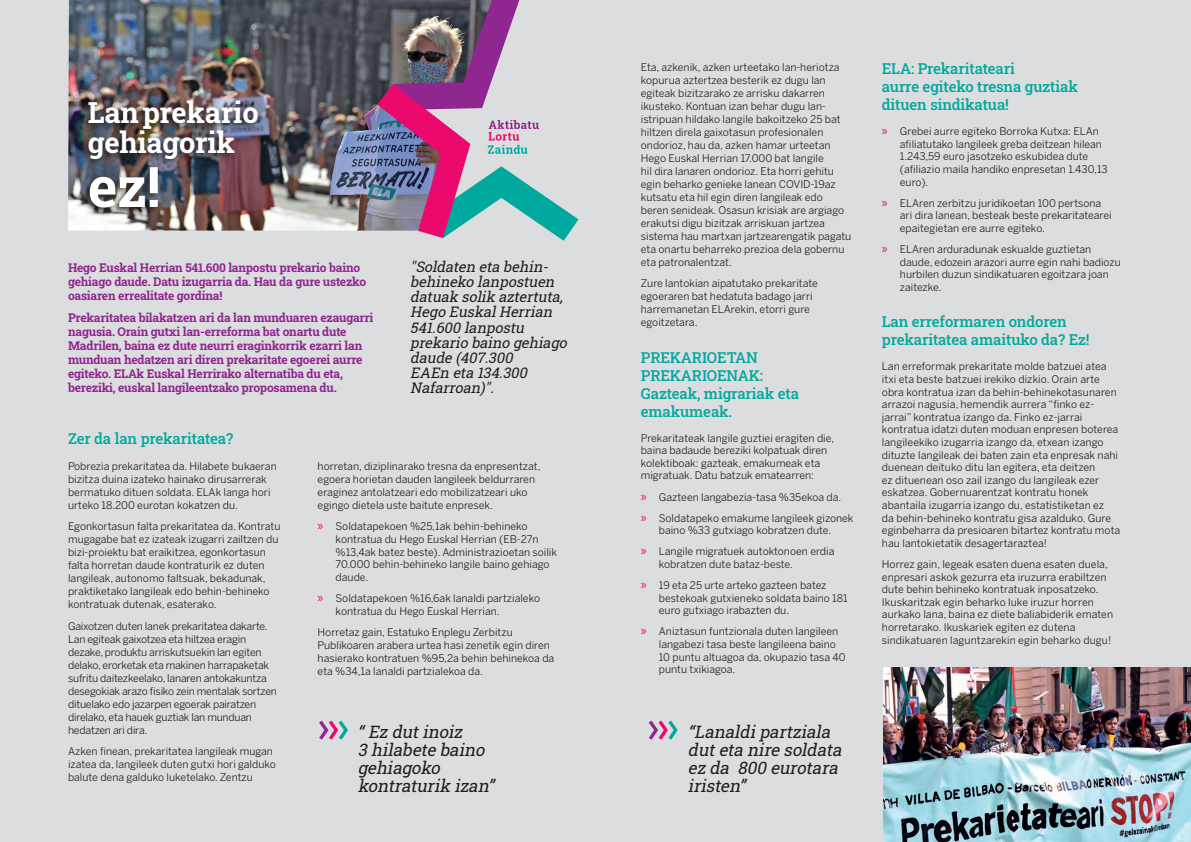
<style>
.page{position:relative;width:1191px;height:842px;background:#dcdddf}
.page>*{position:absolute;margin:0;border:0;box-sizing:border-box;transform-origin:0 0}
.t1{font:700 56px "Roboto Slab";color:#fff}
.t2{font:700 28.9px "Roboto Slab";letter-spacing:-.01em;color:#fff}
.t3{font:italic 17px/18px "Roboto Slab";color:#231f20}
.t4{font:500 15px/18px "Roboto Slab";letter-spacing:-.01em;color:#00a99d}
.t5{font:italic 14.5px/15.2px "Roboto Slab";color:#231f20}
.t6{font:700 12px/14px "Roboto Slab";letter-spacing:-.02em;color:#90268f}
.t7{font:10.5px/12.6px "Benton Sans";color:#231f20}
.t8{font:10.5px/13px "Benton Sans";letter-spacing:-.02em;color:#231f20}
.s1{font-family:"Myriad Pro";font-size:14px;color:#ec096d}
</style>
<div class="page">
<img style="left:883px;top:667px;width:308px;height:175px">
<svg style="left:319px;top:721px;width:29px;height:19px"></svg>
<svg style="left:648px;top:721px;width:30px;height:19px"></svg>
<img style="left:68px;top:0;width:309px;height:231px">
<img style="left:377px;top:0;width:201px;height:241px">
<img style="left:80px;top:98px;width:181px;height:118px">
<p class="t2" style="left:88px;top:93px;width:172px">Lan prekario</p>
<p class="t2" style="left:88px;top:122px;width:149px">gehiagorik</p>
<p class="t1" style="left:88px;top:148px;width:74px">ez!</p>
<p class="t6" style="left:68px;top:260px;width:300px">Hego Euskal Herrian 541.600 lanpostu prekario baino gehiago daude. Datu izugarria da. Hau da gure ustezko oasiaren errealitate gordina!</p>
<p class="t6" style="left:68px;top:310px;width:307px">Prekaritatea bilakatzen ari da lan munduaren ezaugarri nagusia. Orain gutxi lan-erreforma bat onartu dute Madrilen, baina ez dute neurri eraginkorrik ezarri lan munduan hedatzen ari diren prekaritate egoerei aurre egiteko. ELAk Euskal Herrirako alternatiba du eta, bereziki, euskal langileentzako proposamena du.</p>
<p class="t5" style="left:410px;top:259px;width:162px">"Soldaten eta behin&shy;behineko lanpostuen datuak solik aztertuta,<br>Hego EuskalHerrian<br>541.600 lanpostu prekario baino gehiago daude (407.300<br>EAEn eta 134.300<br>Nafarroan)".</p>
<p class="t4" style="left:68px;top:429px;width:167px">Zer da lan prekaritatea?</p>
<p class="t7" style="left:68px;top:459px;width:210px;line-height:13px">Pobrezia prekaritatea da. Hilabete bukaeran bizitza duina izateko hainako dirusarrerak bermatuko dituen soldata. ELAk langa hori urteko 18.200 eurotan kokatzen du.</p>
<p class="t7" style="left:68px;top:520px;width:214px;line-height:13px">Egonkortasun falta prekaritatea da. Kontratu mugagabe bat ez izateak izugarri zailtzen du bizi-proiektu bat eraikitzea, egonkortasun falta horretan daude kontraturik ez duten langileak, autonomo faltsuak, bekadunak, praktiketako langileak edo behin-behineko kontratuak dutenak, esaterako.</p>
<p class="t8" style="left:68px;top:619px;width:210px">Gaixotzen duten lanek prekaritatea dakarte.<br>Lan egiteak gaixotzea eta hiltzea eragin dezake, produktu arriskutsuekin lan egiten delako, erorketak eta makinen harrapaketak sufritu daitezkeelako, lanaren antokakuntza desegokiak arazo fisiko zein mentalak sortzen dituelako edo jazarpen egoerak pairatzen direlako, eta hauek guztiak lan munduan hedatzen ari dira.</p>
<p class="t7" style="left:68px;top:745px;width:209px;line-height:13px">Azken finean, prekaritatea langileak mugan izatea da, langileek duten gutxi hori galduko balute dena galduko luketelako. Zentzu</p>
<p class="t7" style="left:318px;top:460px;width:224px;line-height:13px">horretan, diziplinarako tresna da enpresentzat, egoera horietan dauden langileek beldurraren eraginez antolatzeari edo mobilizatzeari uko egingo dietela uste baitute enpresek.</p>
<p class="t7" style="left:336px;top:520px;width:223px;text-indent:-18px"><span class="s1">»</span> Soldatapekoen %25,1ak behin-behineko kontratua du Hego Euskal Herrian (EB-27n %13,4ak batez beste). Administrazioetan soilik 70.000 behin-behineko langile baino gehiago daude.</p>
<p class="t7" style="left:336px;top:592px;width:206px;line-height:13px;text-indent:-18px"><span class="s1">»</span> Soldatapekoen %16,6ak lanaldi partzialeko kontratua du Hego Euskal Herrian.</p>
<p class="t7" style="left:318px;top:626px;width:238px;line-height:13px">Horretaz gain, Estatuko Enplegu Zerbitzu Publikoaren arabera urtea hasi zenetik egin diren hasierako kontratuen %95,2a behin behinekoa da eta %34,1a lanaldi partzialekoa da.</p>
<p class="t3" style="left:358px;top:723px;width:142px">“Ez dutinoiz<br>3 hilabete baino gehiagoko kontraturik izan”</p>
<p class="t7" style="left:641px;top:60px;width:212px;line-height:13px">Eta, azkenik, azken urteetako lan-heriotza kopurua aztertzea besterik ez dugu lan egiteak bizitzarako ze arrisku dakarren ikusteko. Kontuan izan behar dugu lan&shy;istripuan hildako langile bakoitzeko 25 bat hiltzen direla gaixotasun profesionalen ondorioz, hau da, azken hamar urteetan Hego Euskal Herrian 17.000 bat langile<br>hil dira lanaren ondorioz. Eta horri gehitu egin beharko genieke lanean COVID-19az kutsatu eta hil egin diren langileak edo beren senideak. Osasun krisiak are argiago erakutsi digu bizitzak arriskuan jartzea sistema hau martxan jartzearengatik pagatu eta onartu beharreko prezioa dela gobernu eta patronalentzat.</p>
<p class="t7" style="left:641px;top:277px;width:178px;line-height:13px">Zure lantokian aipatutako prekaritate egoeraren bat hedatuta badago jarri harremanetan ELArekin, etorri gure egoitzetara.</p>
<p class="t4" style="left:641px;top:348px;width:160px">PREKARIOETAN<br>PREKARIOENAK:<br>Gazteak, migrariak eta emakumeak.</p>
<p class="t7" style="left:641px;top:431px;width:195px">Prekaritateak langile guztiei eragiten die, baina badaude bereziki kolpatuak diren kolektiboak: gazteak, emakumeak eta migratuak. Datu batzuk ematearren:</p>
<p class="t7" style="left:641px;top:490px;width:202px"><span class="s1">»</span> Gazteen langabezia-tasa %35ekoa da.</p>
<p class="t7" style="left:641px;top:511px;width:214px;text-align:center"><span class="s1">»</span> Soldatapeko emakume langileek gizonek baino %33 gutxiago kobratzen dute.</p>
<p class="t7" style="left:659px;top:545px;width:177px;text-indent:-18px"><span class="s1">»</span> Langile migratuek autoktonoen erdia kobratzen dute bataz-beste.</p>
<p class="t7" style="left:659px;top:579px;width:190px;text-indent:-18px"><span class="s1">»</span> 19 eta 25 urte arteko gazteen batez bestekoak gutxieneko soldata baino 181 euro gutxiago irabazten du.</p>
<p class="t7" style="left:659px;top:625px;width:188px;text-indent:-18px"><span class="s1">»</span> Aniztasun funtzionala duten langileen langabezi tasa beste langileena baino 10 puntu altuagoa da, okupazio tasa 40 puntu txikiagoa.</p>
<p class="t3" style="left:688px;top:722px;width:159px">“Lanaldipartziala duteta nire soldata ez da 800 eurotara iristen”</p>
<p class="t4" style="left:882px;top:59px;width:198px">ELA: Prekaritateari<br>aurre egiteko tresna guztiak dituen sindikatua!</p>
<p class="t7" style="left:900px;top:125px;width:209px;text-indent:-18px"><span class="s1">»</span> Grebei aurre egiteko Borroka Kutxa: ELAn afiliatutako langileek greba deitzean hilean 1.243,59 euro jasotzeko eskubidea dute (afiliazio maila handiko enpresetan 1.430,13 euro).</p>
<p class="t7" style="left:900px;top:197px;width:213px;text-indent:-18px"><span class="s1">»</span> ELAren zerbitzu juridikoetan 100 pertsona ari dira lanean, besteak beste prekaritatearei epaitegietan ere aurre egiteko.</p>
<p class="t7" style="left:900px;top:243px;width:222px;text-indent:-18px"><span class="s1">»</span> ELAren arduradunak eskualde guztietan daude, edozein arazori aurre egin nahi badiozu hurbilen duzun sindikatuaren egoitzara joan zaitezke.</p>
<p class="t4" style="left:882px;top:313px;width:209px">Lan erreformaren ondoren prekaritatea amaituko da? Ez!</p>
<p class="t7" style="left:882px;top:360px;width:240px">Lan erreformak prekaritate molde batzuei atea itxi eta beste batzuei irekiko dizkio. Orain arte obra kontratua izan da behin-behinekotasunaren arrazoi nagusia, hemendik aurrera “finko ez&shy;jarrai” kontratua izango da. Finko ez-jarrai kontratua idatzi duten moduan enpresen boterea langileekiko izugarria izango da, etxean izango dituzte langileak dei baten zain eta enpresak nahi duenean deituko ditu lan egitera, eta deitzen<br>ez dituenean oso zail izango du langileak ezer eskatzea. Gobernuarentzat kontratu honek abantaila izugarria izango du, estatistiketan ez<br>da behin-behineko kontratu gisa azalduko. Gure eginbeharra da presioaren bitartez kontratu mota hau lantokietatik desagertaraztea!</p>
<p class="t7" style="left:882px;top:558px;width:233px">Horrez gain, legeak esaten duena esaten duela, enpresari askok gezurra eta iruzurra erabiltzen dute behin behineko kontratuak inposatzeko.<br>Ikuskaritzak egin beharko luke iruzur horren aurkako lana, baina ez diete baliabiderik ematen horretarako. Ikuskariek egiten ez dutena sindikatuaren laguntzarekin egin beharko dugu!</p>
</div>
